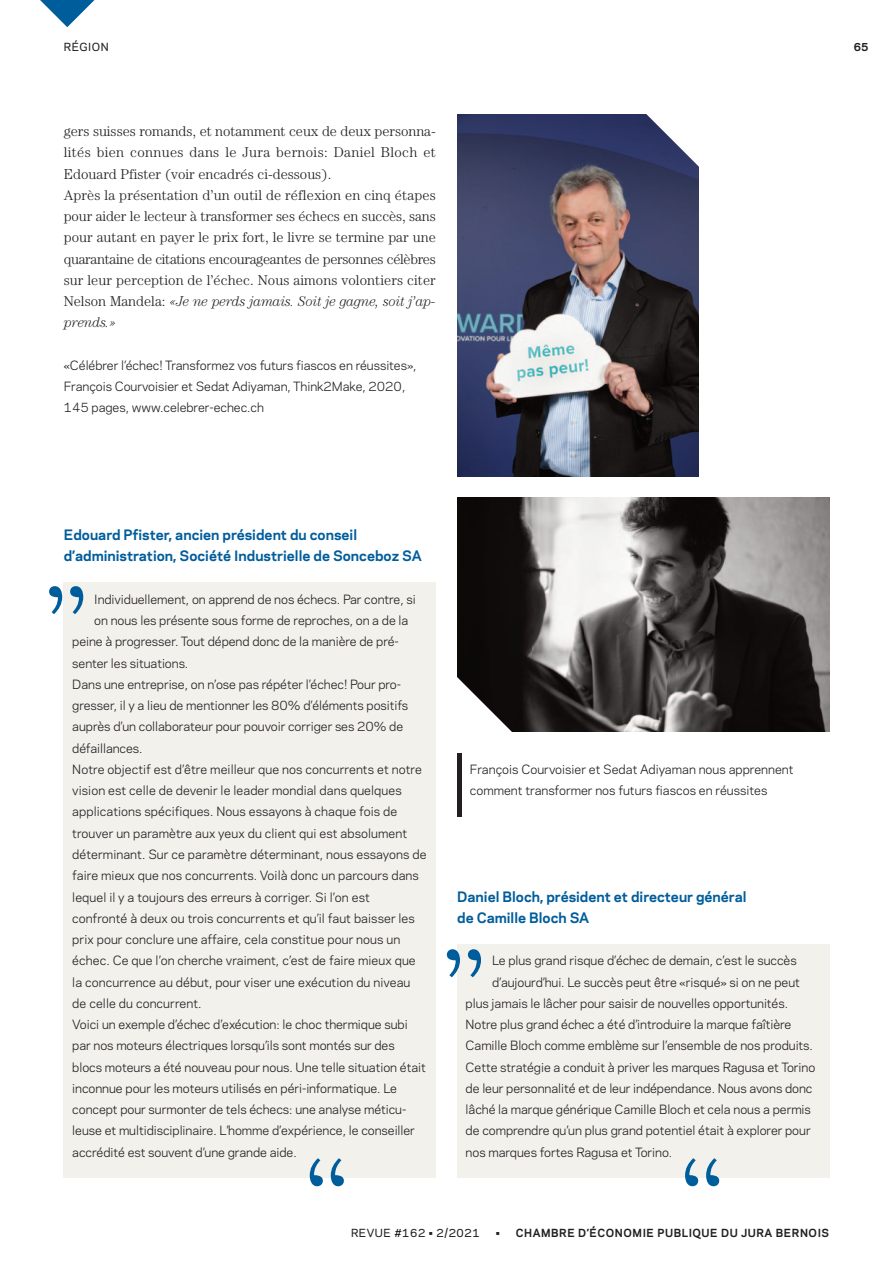
<style>
.page{position:relative;width:893px;height:1263px;background:#fff}
.page>*{position:absolute;margin:0;border:0;box-sizing:border-box;transform-origin:0 0}
.t1{font:300 113.1px "Century";color:#005d9c}
.t2{font:300 14.25px/21.3px "Century";letter-spacing:.01em;color:#231f20;text-align:justify}
.t3{font:700 13.5px/21.3px "Galaxie Polaris";color:#005d9c}
.t4{font:12px/21.3px "Galaxie Polaris";letter-spacing:-.005em;color:#231f20}
.t5{font:700 10.5px "Galaxie Polaris";letter-spacing:.05em;color:#231f20}
.t6{font:500 10.5px "Galaxie Polaris";letter-spacing:.05em;color:#231f20}
.s1{font-style:italic}
.s2{font-weight:500}
</style>
<div class="page">
<div style="left:64px;top:583px;width:372px;height:595px;background:#f2f1ec"></div>
<div style="left:457px;top:944px;width:372px;height:234px;background:#f2f1ec"></div>
<hr style="left:457px;top:753px;width:4px;height:63px;background:#231f20">
<img style="left:457px;top:115px;width:241px;height:361px">
<img style="left:457px;top:497px;width:372px;height:234px">
<svg style="left:636px;top:114px;width:63px;height:65px"></svg>
<svg style="left:457px;top:668px;width:66px;height:64px"></svg>
<p class="t6" style="left:64px;top:41px;width:46px">RÉGION</p>
<p class="t2" style="left:64px;top:122px;width:374px">gers suisses romands, et notamment ceux de deux personna&shy;lités bien connues dans le Jura bernois: Daniel Bloch et Edouard Pfister (voir encadrés ci-dessous).</p>
<p class="t2" style="left:64px;top:186px;width:374px">Après la présentation d’un outil de réflexion en cinq étapes pour aider le lecteur à transformer ses échecs en succès, sans pour autant en payer le prix fort, le livre se termine par une quarantaine de citations encourageantes de personnes célèbres sur leur perception de l’échec. Nous aimons volontiers citer Nelson Mandela: <span class="s1">«Je ne perds jamais. Soit je gagne, soit j’ap&shy;prends.»</span></p>
<p class="t4" style="left:64px;top:356px;width:354px">«Célébrer l’échec! Transformez vos futurs fiascos en réussites»,</p>
<p class="t4" style="left:64px;top:377px;width:343px">François Courvoisier et Sedat Adiyaman, Think2Make, 2020,</p>
<p class="t4" style="left:64px;top:398px;width:202px">145 pages, www.celebrer-echec.ch</p>
<p class="t5" style="left:854px;top:43px;width:16px">65</p>
<p class="t3" style="left:64px;top:525px;width:359px">Edouard Pfister, ancien président du conseil d’administration, Société Industrielle de Sonceboz SA</p>
<p class="t1" style="left:44px;top:587px;width:45px">”</p>
<p class="t4" style="left:94px;top:590px;width:323px">Individuellement, on apprend de nos échecs. Par contre, si</p>
<p class="t4" style="left:94px;top:611px;width:316px">on nous les présente sous forme de reproches, on a de la</p>
<p class="t4" style="left:72px;top:632px;width:328px">peine à progresser. Tout dépend donc de la manière de pré-</p>
<p class="t4" style="left:72px;top:653px;width:118px">senter les situations.</p>
<p class="t4" style="left:72px;top:675px;width:337px">Dans une entreprise, on n’ose pas répéter l’échec! Pour pro&shy;gresser, il y a lieu de mentionner les 80% d’éléments positifs auprès d’un collaborateur pour pouvoir corriger ses 20% de défaillances.</p>
<p class="t4" style="left:72px;top:760px;width:356px">Notre objectif est d’être meilleur que nos concurrents et notre vision est celle de devenir le leader mondial dans quelques applications spécifiques. Nous essayons à chaque fois de trouver un paramètre aux yeux du client qui est absolument déterminant. Sur ce paramètre déterminant, nous essayons de faire mieux que nos concurrents. Voilà donc un parcours dans lequel il y a toujours des erreurs à corriger. Si l’on est confronté à deux ou trois concurrents et qu’il faut baisser les prix pour conclure une affaire, cela constitue pour nous un échec. Ce que l’on cherche vraiment, c’est de faire mieux que la concurrence au début, pour viser une exécution du niveau de celle du concurrent.</p>
<p class="t4" style="left:72px;top:1015px;width:355px">Voici un exemple d’échec d’exécution: le choc thermique subi par nos moteurs électriques lorsqu’ils sont montés sur des blocs moteurs a été nouveau pour nous. Une telle situation était inconnue pour les moteurs utilisés en péri-informatique. Le concept pour surmonter de tels échecs: une analyse méticu&shy;leuse et multidisciplinaire. L’homme d’expérience, le conseiller accrédité est souvent d’une grande aide.</p>
<p class="t4" style="left:470px;top:760px;width:325px">François Courvoisier et Sedat Adiyaman nous apprennent comment transformer nos futurs fiascos en réussites</p>
<p class="t3" style="left:457px;top:887px;width:291px">Daniel Bloch, président et directeur général</p>
<p class="t3" style="left:457px;top:908px;width:134px">de Camille Bloch SA</p>
<p class="t1" style="left:441px;top:950px;width:45px">”</p>
<p class="t4" style="left:492px;top:951px;width:306px">Le plus grand risque d’échec de demain, c’est le succès</p>
<p class="t4" style="left:492px;top:972px;width:309px">d’aujourd’hui. Le succès peut être «risqué» si on ne peut</p>
<p class="t4" style="left:466px;top:994px;width:324px">plus jamais le lâcher pour saisir de nouvelles opportunités.</p>
<p class="t4" style="left:466px;top:1015px;width:327px">Notre plus grand échec a été d’introduire la marque faîtière</p>
<p class="t4" style="left:466px;top:1036px;width:349px">Camille Bloch comme emblème sur l’ensemble de nos produits.</p>
<p class="t4" style="left:466px;top:1057px;width:351px">Cette stratégie a conduit à priver les marques Ragusa et Torino</p>
<p class="t4" style="left:466px;top:1079px;width:348px">de leur personnalité et de leur indépendance. Nous avons donc</p>
<p class="t4" style="left:466px;top:1100px;width:347px">lâché la marque générique Camille Bloch et cela nous a permis</p>
<p class="t4" style="left:466px;top:1121px;width:347px">de comprendre qu’un plus grand potentiel était à explorer pour</p>
<p class="t4" style="left:466px;top:1142px;width:208px">nos marques fortes Ragusa et Torino.</p>
<p class="t1" style="left:349px;top:1185px;width:45px;rotate:-180deg">”</p>
<p class="t1" style="left:725px;top:1185px;width:45px;rotate:-180deg">”</p>
<p class="t6" style="left:351px;top:1227px;width:130px">REVUE #162 • 2/2021</p>
<p class="t5" style="left:496px;top:1229px;width:335px"><span class="s2">•</span> CHAMBRE D’ÉCONOMIE PUBLIQUE DU JURA BERNOIS</p>
</div>
